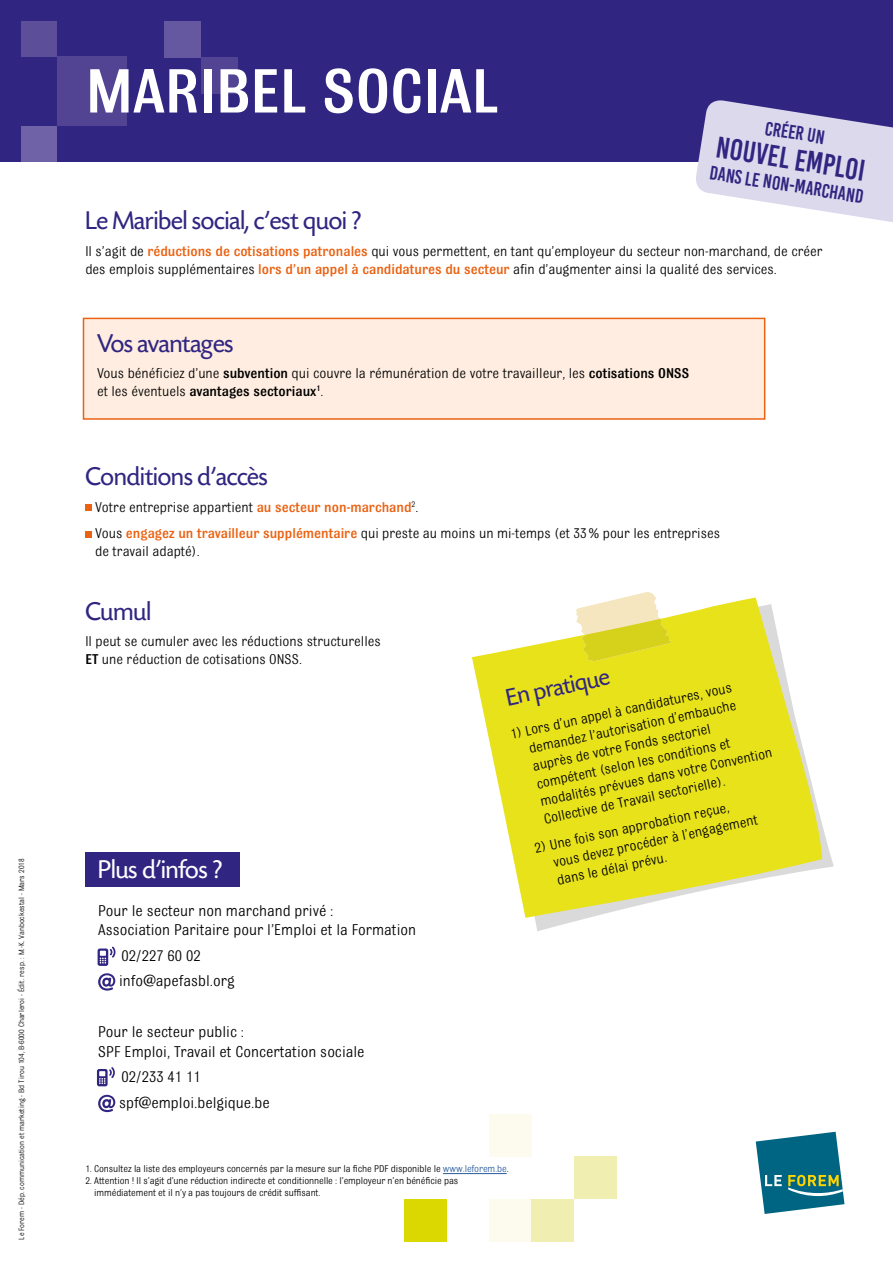
<style>
.page{position:relative;width:893px;height:1263px;background:#fff}
.page>*{position:absolute;margin:0;border:0;box-sizing:border-box;transform-origin:0 0}
.t1{font:500 66px "Bulldog";color:#fff}
.t2{font:30px "Bebas Kai";color:#302681}
.t3{font:27px "Sh Today";color:#302681}
.t4{font:27px "Sh Today";color:#fff}
.t5{font:25.5px "Sh Today";color:#302681}
.t6{font:19.5px "Bebas Kai";color:#302681}
.t7{font:16.5px/19.5px "Bulldog";color:#000}
.t8{font:15px/18px "Bulldog";color:#000}
.t9{font:10.5px/12px "Bulldog";letter-spacing:-.01em;color:#000}
.t10{font:8.25px "Bulldog";color:#000}
.s1{font-weight:500;color:#eb6212}
.s2{font-weight:500}
.s3{color:#275b9b}
</style>
<div class="page">
<div style="left:0;top:0;width:893px;height:162px;background:#302681"></div>
<div style="left:165px;top:21px;width:36px;height:37px;background:#6658a0"></div>
<div style="left:57px;top:57px;width:70px;height:69px;background:#534493"></div>
<div style="left:22px;top:21px;width:35px;height:36px;background:#5d4e9a"></div>
<div style="left:22px;top:126px;width:35px;height:35px;background:#7062a7"></div>
<div style="left:201px;top:58px;width:37px;height:36px;background:#534493"></div>
<div style="left:489px;top:1199px;width:42px;height:43px;background:#fcfbed"></div>
<div style="left:489px;top:1114px;width:42px;height:43px;background:#fcfbed"></div>
<div style="left:531px;top:1199px;width:43px;height:43px;background:#f1eeb1"></div>
<div style="left:574px;top:1157px;width:43px;height:42px;background:#f1eeb1"></div>
<div style="left:405px;top:1199px;width:42px;height:43px;background:#dbd700"></div>
<svg style="left:755px;top:1131px;width:90px;height:83px"></svg>
<div style="left:85px;top:504px;width:7px;height:7px;background:#eb6212"></div>
<div style="left:85px;top:531px;width:7px;height:6px;background:#eb6212"></div>
<svg style="left:696px;top:100px;width:197px;height:122px"></svg>
<div style="left:85px;top:853px;width:155px;height:34px;background:#302681"></div>
<svg style="left:98px;top:973px;width:17px;height:17px"></svg>
<svg style="left:98px;top:1095px;width:17px;height:17px"></svg>
<svg style="left:98px;top:946px;width:18px;height:20px"></svg>
<svg style="left:535px;top:825px;width:299px;height:106px"></svg>
<svg style="left:472px;top:597px;width:350px;height:321px;fill:#e8e21b"></svg>
<svg style="left:575px;top:592px;width:97px;height:69px"></svg>
<div style="left:83px;top:318px;width:682px;height:101px;background:#feede0"></div>
<div style="left:83px;top:318px;width:682px;height:102px;border:2px solid #eb6212"></div>
<hr style="left:443px;top:1173px;width:64px;height:1px;background:#275b9b">
<svg style="left:97px;top:1067px;width:18px;height:19px"></svg>
<h1 class="t1" style="left:86px;top:58px;width:414px">MARIBEL SOCIAL</h1>
<h3 class="t6" style="left:767px;top:118px;width:62px;rotate:9deg">créer un</h3>
<h2 class="t2" style="left:719px;top:131px;width:152px;rotate:9deg">nouvel emploi</h2>
<h3 class="t6" style="left:711px;top:162px;width:157px;rotate:9deg">dans le non-marchand</h3>
<h3 class="t3" style="left:85px;top:207px;width:278px">Le Maribel social, c’est quoi ?</h3>
<p class="t8" style="left:85px;top:242px;width:739px">Il s’agit de <span class="s1">réductions de cotisations patronales</span> qui vous permettent, en tant qu’employeur du secteur non-marchand, de créer des emplois supplémentaires <span class="s1">lors d’un appel à candidatures du secteur</span> afin d’augmenter ainsi la qualité des services.</p>
<h3 class="t3" style="left:97px;top:329px;width:138px">Vos avantages</h3>
<p class="t8" style="left:97px;top:364px;width:594px">Vous bénéficiez d’une <span class="s2">subvention</span> qui couvre la rémunération de votre travailleur, les <span class="s2">cotisations ONSS </span>et les éventuels <span class="s2">avantages sectoriaux</span><sup>1</sup>.</p>
<h3 class="t3" style="left:85px;top:463px;width:184px">Conditions d’accès</h3>
<p class="t8" style="left:95px;top:494px;width:626px;line-height:26.5px">Votre entreprise appartient <span class="s1">au secteur non-marchand</span><sup>2</sup>.<br>Vous <span class="s1">engagez un travailleur supplémentaire</span> qui preste au moins un mi-temps (et 33% pour les entreprises</p>
<p class="t8" style="left:95px;top:542px;width:106px">de travail adapté).</p>
<h3 class="t3" style="left:85px;top:597px;width:67px">Cumul</h3>
<p class="t8" style="left:85px;top:632px;width:297px">Il peut se cumuler avec les réductions structurelles<br><span class="s2">ET</span> une réduction de cotisations ONSS.</p>
<h3 class="t5" style="left:504px;top:685px;width:107px;rotate:-12deg">En pratique</h3>
<p class="t8" style="left:523px;top:722px;width:238px;text-indent:-15px;rotate:-12deg">1) Lors d’un appel à candidatures, vous demandez l’autorisation d’embauche auprès de votre Fonds sectoriel compétent (selon les conditions et modalités prévues dans votre Convention Collective de Travail sectorielle).</p>
<p class="t8" style="left:548px;top:836px;width:210px;text-indent:-15px;rotate:-12deg">2) Une fois son approbation reçue, vous devez procéder à l’engagement dans le délai prévu.</p>
<p class="t10" style="left:17px;top:1239px;width:383px;rotate:-90deg">Le Forem - Dép. communication et marketing - Bd Tirou 104, B-6000 Charleroi - Édit. resp. : M.-K. Vanbockestal - Mars 2018</p>
<h3 class="t4" style="left:98px;top:855px;width:126px">Plus d’infos ?</h3>
<p class="t7" style="left:98px;top:900px;width:319px">Pour le secteur non marchand privé :<br>Association Paritaire pour l’Emploi et la Formation</p>
<p class="t7" style="left:119px;top:942px;width:117px;line-height:25.5px">02/227 60 02 info@apefasbl.org</p>
<p class="t7" style="left:98px;top:1022px;width:268px">Pour le secteur public :<br>SPF Emploi, Travail et Concertation sociale</p>
<p class="t7" style="left:119px;top:1064px;width:152px;line-height:25.5px">02/233 41 11 spf@emploi.belgique.be</p>
<p class="t9" style="left:85px;top:1163px;width:425px">1. Consultez la liste des employeurs concernés par la mesure sur la fiche PDF disponible le <span class="s3">www.leforem.be</span>.</p>
<p class="t9" style="left:94px;top:1175px;width:365px;text-indent:-9px">2. Attention ! Il s’agit d’une réduction indirecte et conditionnelle : l’employeur n’en bénéficie pas immédiatement et il n’y a pas toujours de crédit suffisant.</p>
</div>
